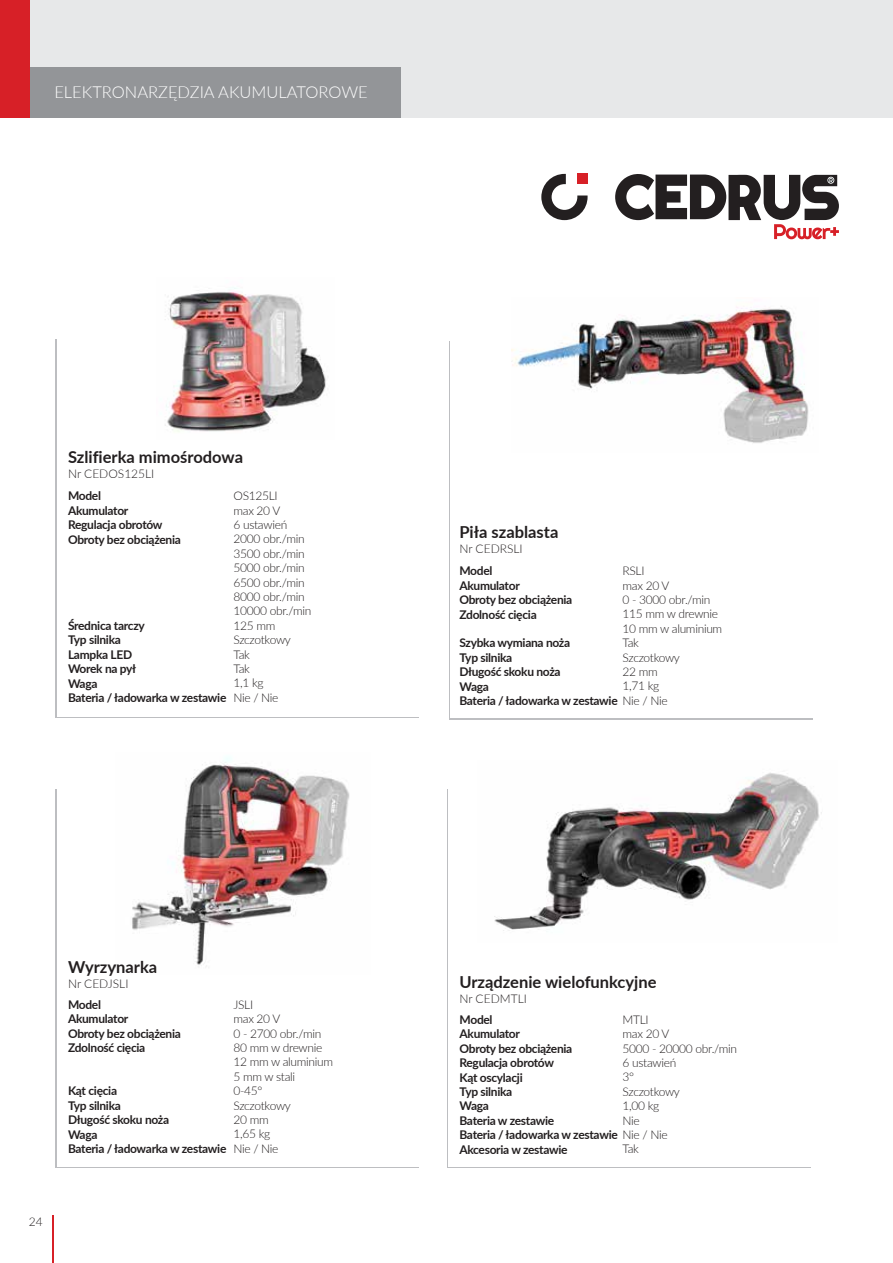
<style>
.page{position:relative;width:893px;height:1263px;background:#fff}
.page>*{position:absolute;margin:0;border:0;box-sizing:border-box;transform-origin:0 0}
.t1{font:700 16.5px "Lato";color:#231f20}
.t2{font:300 16.5px "Lato";color:#fff}
.t3{font:700 12px/14.4px "Lato";letter-spacing:-.025em;color:#231f20}
.t4{font:300 12px/14.4px "Lato";letter-spacing:-.025em;color:#231f20}
.t5{font:300 12px "Lato";color:#231f20}
.s1{font-weight:300}
</style>
<div class="page">
<div style="left:0;top:0;width:893px;height:118px;background:#e7e8e9"></div>
<hr style="left:53px;top:1215px;width:1px;height:48px;background:#d72027">
<div style="left:0;top:67px;width:400px;height:51px;background:#939598"></div>
<div style="left:0;top:0;width:30px;height:118px;background:#d72027"></div>
<img style="left:165px;top:287px;width:161px;height:145px">
<img style="left:132px;top:757px;width:218px;height:210px">
<img style="left:494px;top:772px;width:328px;height:159px">
<svg style="left:541px;top:174px;width:47px;height:46px"></svg>
<div style="left:577px;top:174px;width:11px;height:10px;background:#d72027"></div>
<svg style="left:615px;top:174px;width:224px;height:65px"></svg>
<img style="left:511px;top:306px;width:298px;height:137px">
<h1 class="t2" style="left:54px;top:80px;width:315px">ELEKTRONARZĘDZIA AKUMULATOROWE</h1>
<h1 class="t1" style="left:68px;top:445px;width:176px">Szlifierka mimośrodowa</h1>
<p class="t5" style="left:68px;top:465px;width:88px">Nr CEDOS125LI</p>
<p class="t4" style="left:233px;top:488px;width:79px">OS125LI<br>max 20 V<br>6 ustawień<br>2000 obr./min<br>3500 obr./min<br>5000 obr./min<br>6500 obr./min<br>8000 obr./min<br>10000 obr./min<br>125 mm<br>Szczotkowy<br>Tak<br>Tak<br>1,1 kg<br>Nie / Nie</p>
<p class="t3" style="left:68px;top:488px;width:114px">Model<br>Akumulator<br>Regulacja obrotów<br>Obroty bez obciążenia</p>
<p class="t3" style="left:68px;top:618px;width:160px">Średnica tarczy<br>Typ silnika<br>Lampka LED<br>Worek na pył<br>Waga<br>Bateria / ładowarka w zestawie</p>
<h1 class="t1" style="left:459px;top:520px;width:100px">Piła szablasta</h1>
<p class="t5" style="left:459px;top:540px;width:65px">Nr CEDRSLI</p>
<p class="t3" style="left:459px;top:563px;width:114px">Model<br>Akumulator<br>Obroty bez obciążenia<br>Zdolność cięcia</p>
<p class="t3" style="left:459px;top:635px;width:112px">Szybka wymiana noża<br>Typ silnika<br>Długość skoku noża<br>Waga</p>
<p class="t4" style="left:622px;top:563px;width:23px">RSLI</p>
<p class="t4" style="left:622px;top:578px;width:48px">max 20 V</p>
<p class="t4" style="left:622px;top:592px;width:89px">0 - 3000 obr./min</p>
<p class="t4" style="left:622px;top:606px;width:97px">115 mm w drewnie</p>
<p class="t4" style="left:622px;top:621px;width:101px">10 mm w aluminium</p>
<p class="t4" style="left:622px;top:635px;width:18px">Tak</p>
<p class="t4" style="left:622px;top:650px;width:59px">Szczotkowy</p>
<p class="t4" style="left:622px;top:664px;width:37px">22 mm</p>
<p class="t4" style="left:622px;top:678px;width:38px">1,71 kg</p>
<p class="t3" style="left:459px;top:693px;width:210px">Bateria / ładowarka w zestawie <span class="s1">Nie / Nie</span></p>
<p class="t4" style="left:29px;top:1214px;width:15px">24</p>
<h1 class="t1" style="left:68px;top:955px;width:91px">Wyrzynarka</h1>
<p class="t5" style="left:68px;top:976px;width:62px">Nr CEDJSLI</p>
<h1 class="t1" style="left:459px;top:970px;width:199px">Urządzenie wielofunkcyjne</h1>
<p class="t5" style="left:459px;top:991px;width:69px">Nr CEDMTLI</p>
<p class="t4" style="left:622px;top:1012px;width:28px">MTLI</p>
<p class="t4" style="left:622px;top:1026px;width:48px">max 20 V</p>
<p class="t4" style="left:622px;top:1041px;width:116px">5000 - 20000 obr./min</p>
<p class="t4" style="left:622px;top:1055px;width:55px">6 ustawień</p>
<p class="t4" style="left:622px;top:1069px;width:13px">3°</p>
<p class="t4" style="left:622px;top:1084px;width:59px">Szczotkowy</p>
<p class="t4" style="left:622px;top:1098px;width:38px">1,00 kg</p>
<p class="t4" style="left:622px;top:1113px;width:19px">Nie</p>
<p class="t3" style="left:459px;top:1127px;width:210px">Bateria / ładowarka w zestawie <span class="s1">Nie / Nie</span></p>
<p class="t4" style="left:622px;top:1141px;width:18px">Tak</p>
<p class="t3" style="left:68px;top:997px;width:114px">Model<br>Akumulator<br>Obroty bez obciążenia<br>Zdolność cięcia</p>
<p class="t3" style="left:68px;top:1083px;width:160px">Kąt cięcia<br>Typ silnika<br>Długość skoku noża<br>Waga<br>Bateria / ładowarka w zestawie</p>
<p class="t4" style="left:233px;top:997px;width:101px">JSLI<br>max 20 V<br>0 - 2700 obr./min<br>80 mm w drewnie<br>12 mm w aluminium<br>5 mm w stali<br>0-45°<br>Szczotkowy<br>20 mm<br>1,65 kg<br>Nie / Nie</p>
<p class="t3" style="left:459px;top:1012px;width:114px">Model<br>Akumulator<br>Obroty bez obciążenia<br>Regulacja obrotów<br>Kąt oscylacji<br>Typ silnika<br>Waga<br>Bateria w zestawie</p>
<p class="t3" style="left:459px;top:1141px;width:110px">Akcesoria w zestawie</p>
</div>
